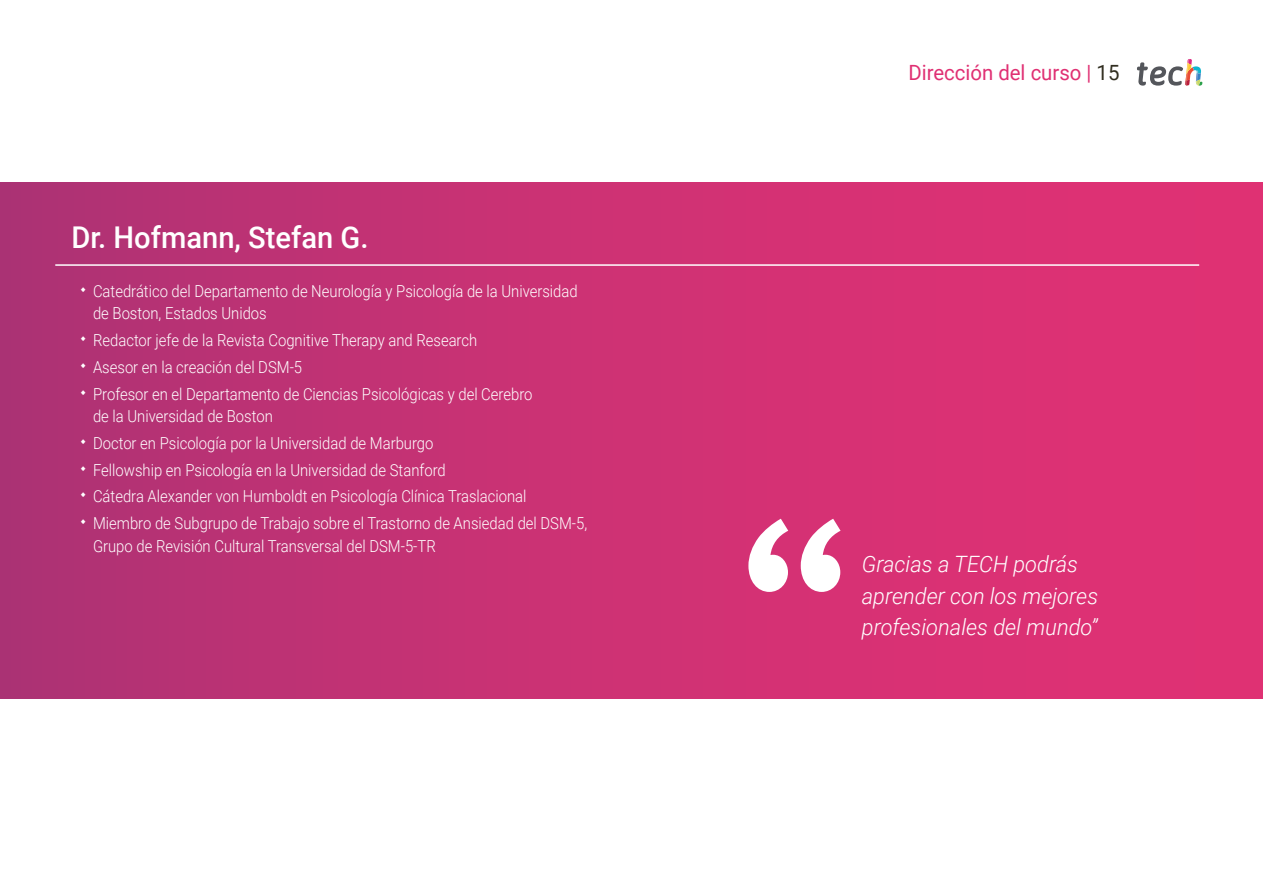
<style>
.page{position:relative;width:1263px;height:893px;background:#fff}
.page>*{position:absolute;margin:0;border:0;box-sizing:border-box;transform-origin:0 0}
.t1{font:500 30px "Roboto";color:#fff}
.t2{font:italic 300 22.5px/31.5px "Roboto";color:#fff}
.t3{font:21px "Roboto";color:#e03073}
.t4{font:300 16.5px/26.7px "Roboto";color:#fff;scale:.9 1}
.s1{color:#312e20}
</style>
<div class="page">
<svg style="left:1137px;top:59px;width:65px;height:27px"></svg>
<div style="left:0;top:182px;width:1263px;height:516px;background:linear-gradient(to right,#b13274,#e63174)"></div>
<svg style="left:748px;top:519px;width:92px;height:73px"></svg>
<hr style="left:55px;top:264px;width:1144px;height:2px;background:#fff">
<svg style="left:81px;top:287px;width:5px;height:5px"></svg>
<svg style="left:81px;top:336px;width:5px;height:5px"></svg>
<svg style="left:81px;top:363px;width:5px;height:5px"></svg>
<svg style="left:81px;top:390px;width:5px;height:5px"></svg>
<svg style="left:81px;top:439px;width:5px;height:5px"></svg>
<svg style="left:81px;top:466px;width:5px;height:5px"></svg>
<svg style="left:81px;top:492px;width:5px;height:5px"></svg>
<svg style="left:81px;top:519px;width:5px;height:5px"></svg>
<h1 class="t1" style="left:71px;top:216px;width:298px">Dr. Hofmann, Stefan G.</h1>
<p class="t4" style="left:93px;top:279px;width:540px;line-height:22.5px">Catedrático del Departamento de Neurología y Psicología de la Universidad de Boston, Estados Unidos</p>
<p class="t4" style="left:93px;top:326px;width:490px">Redactor jefe de la Revista Cognitive Therapy and Research<br>Asesor en la creación del DSM-5<br>Profesor en el Departamento de Ciencias Psicológicas y del Cerebro</p>
<p class="t4" style="left:93px;top:402px;width:551px">de la Universidad de Boston<br>Doctor en Psicología por la Universidad de Marburgo<br>Fellowship en Psicología en la Universidad de Stanford<br>Cátedra Alexander von Humboldt en Psicología Clínica Traslacional Miembro de Subgrupo de Trabajo sobre el Trastorno de Ansiedad del DSM-5,</p>
<p class="t4" style="left:93px;top:532px;width:382px">Grupo de Revisión Cultural Transversal del DSM-5-TR</p>
<p class="t3" style="left:908px;top:57px;width:213px">Dirección del curso | <span class="s1">15</span></p>
<h2 class="t2" style="left:862px;top:548px;width:238px">Gracias a TECH podrás aprender con los mejores profesionales del mundo”</h2>
</div>
